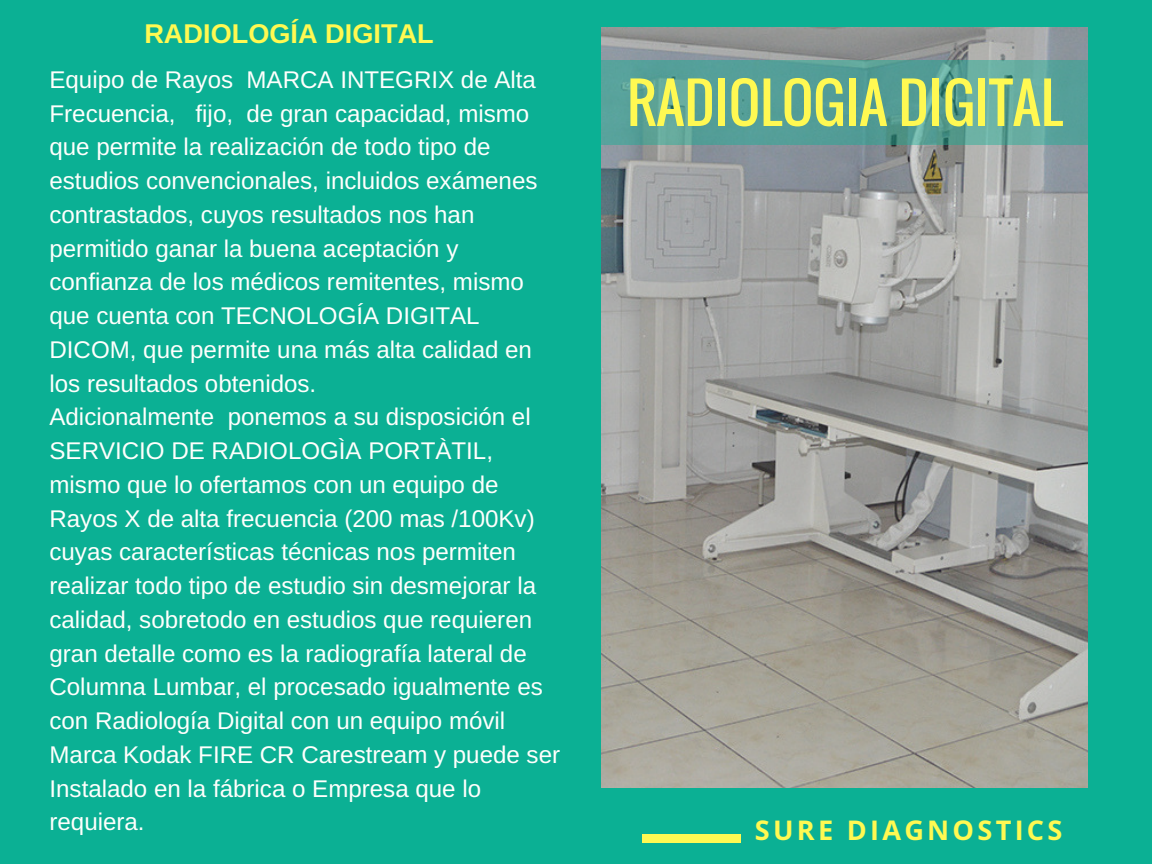
<style>
.page{position:relative;width:1152px;height:864px;background:#0bb094}
.page>*{position:absolute;margin:0;border:0;box-sizing:border-box;transform-origin:0 0}
.t1{font:54.3px "Oswald";color:#fff952}
.t2{font:700 27.15px "Arimo";color:#fff952}
.t3{font:700 27.15px "Open Sans";letter-spacing:.12em;color:#fff952}
.t4{font:24.15px/33.8px "Arimo";color:#fefffc}
</style>
<div class="page">
<img style="left:602px;top:27px;width:486px;height:761px">
<div style="left:642px;top:834px;width:99px;height:9px;background:#fff952"></div>
<svg style="left:601px;top:61px;width:487px;height:84px;background:#58a198"></svg>
<p class="t2" style="left:144px;top:18px;width:291px">RADIOLOGÍA DIGITAL</p>
<p class="t4" style="left:50px;top:62px;width:512px">Equipo de Rayos MARCA INTEGRIX de Alta Frecuencia, fijo, de gran capacidad, mismo que permite la realización de todo tipo de estudios convencionales, incluidos exámenes contrastados, cuyos resultados nos han permitido ganar la buena aceptación y confianza de los médicos remitentes, mismo que cuenta con TECNOLOGÍA DIGITAL DICOM, que permite una más alta calidad en los resultados obtenidos.<br>Adicionalmente ponemos a su disposición el SERVICIO DE RADIOLOGÌA PORTÀTIL, mismo que lo ofertamos con un equipo de Rayos X de alta frecuencia (200 mas /100Kv) cuyas características técnicas nos permiten realizar todo tipo de estudio sin desmejorar la calidad, sobretodo en estudios que requieren gran detalle como es la radiografía lateral de Columna Lumbar, el procesado igualmente es con Radiología Digital con un equipo móvil Marca Kodak FIRE CR Carestream y puede ser Instalado en la fábrica o Empresa que lo requiera.</p>
<h1 class="t1" style="left:627px;top:61px;width:437px">RADIOLOGIA DIGITAL</h1>
<p class="t3" style="left:755px;top:811px;width:309px">SURE DIAGNOSTICS</p>
</div>
